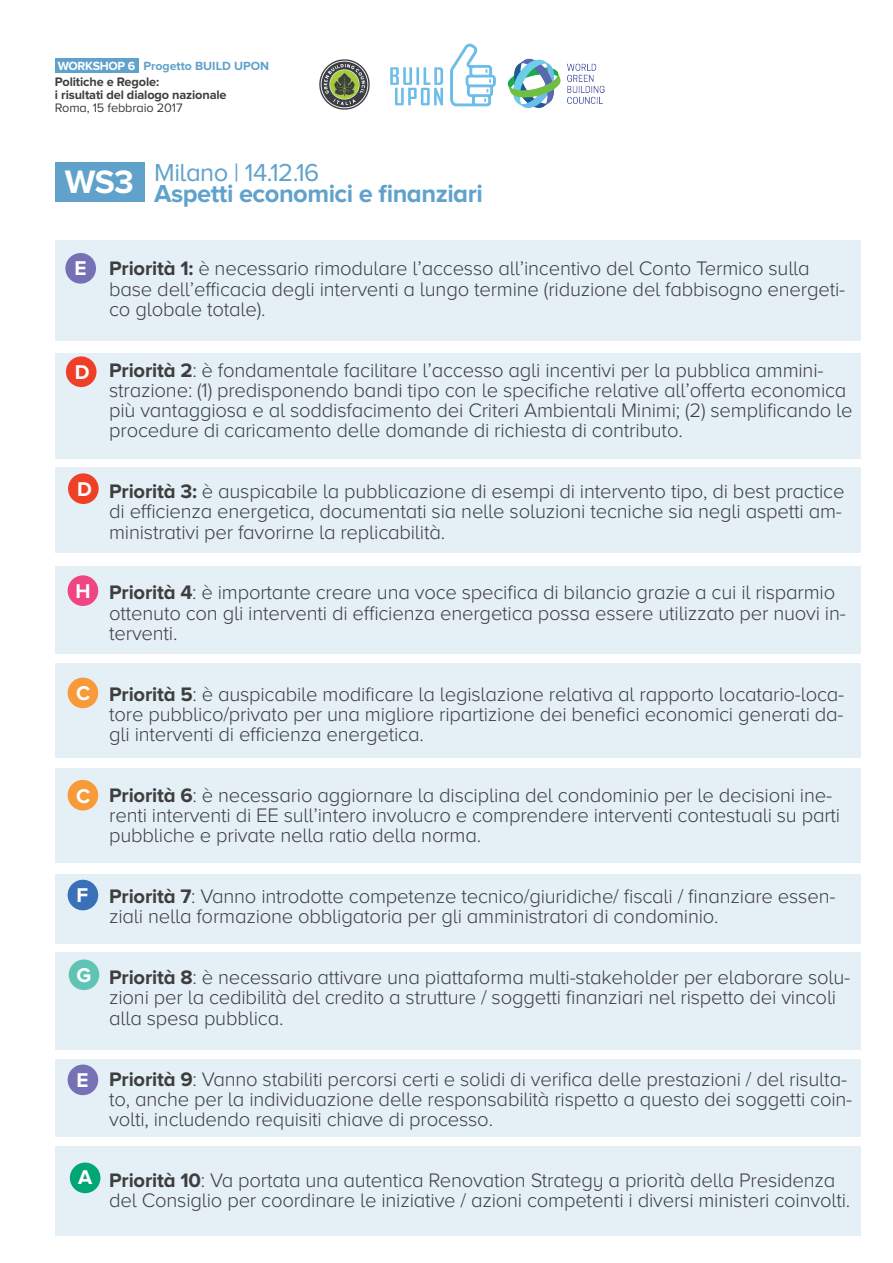
<style>
.page{position:relative;width:893px;height:1263px;background:#fff}
.page>*{position:absolute;margin:0;border:0;box-sizing:border-box;transform-origin:0 0}
.t1{font:700 25.5px/21px "Proxima Nova A";letter-spacing:-.02em;color:#60a2cb}
.t2{font:700 20.7px "Proxima Nova";color:#fff}
.t3{font:300 20.25px/20.2px "Proxima Nova A";letter-spacing:-.01em;color:#3e3e3f}
.t4{font:700 12.75px/12.8px "Proxima Nova";letter-spacing:-.01em;color:#3e3e3f}
.t5{font:12.75px "Proxima Nova A";letter-spacing:-.01em;color:#3e3e3f}
.t6{font:700 12.3px "Proxima Nova";color:#60a2cb}
.s1{color:#fff}
.s2{font-family:"Proxima Nova";font-size:33.6px;color:#fff}
.s3{font-weight:400}
.s4{font-weight:700}
</style>
<div class="page">
<div style="left:55px;top:353px;width:805px;height:105px;background:#e4eff6"></div>
<div style="left:55px;top:467px;width:805px;height:86px;background:#e4eff6"></div>
<div style="left:55px;top:566px;width:805px;height:87px;background:#e4eff6"></div>
<div style="left:55px;top:663px;width:805px;height:95px;background:#e4eff6"></div>
<div style="left:55px;top:768px;width:805px;height:94px;background:#e4eff6"></div>
<div style="left:55px;top:874px;width:805px;height:70px;background:#e4eff6"></div>
<div style="left:55px;top:240px;width:805px;height:101px;background:#e4eff6"></div>
<div style="left:55px;top:952px;width:805px;height:97px;background:#e4eff6"></div>
<div style="left:55px;top:1059px;width:805px;height:78px;background:#e4eff6"></div>
<div style="left:55px;top:1146px;width:805px;height:90px;background:#e4eff6"></div>
<div style="left:55px;top:58px;width:84px;height:14px;background:#60a2cb"></div>
<div style="left:55px;top:162px;width:89px;height:39px;background:#60a2cb"></div>
<img style="left:319px;top:59px;width:51px;height:51px">
<svg style="left:390px;top:67px;width:53px;height:38px"></svg>
<svg style="left:450px;top:43px;width:46px;height:64px"></svg>
<img style="left:507px;top:58px;width:97px;height:50px">
<div style="left:68px;top:880px;width:30px;height:30px;background:#3871b8;border-radius:50%"></div>
<div style="left:66px;top:356px;width:31px;height:31px;background:#ef4027;border-radius:50%"></div>
<div style="left:68px;top:473px;width:31px;height:31px;background:#ef4027;border-radius:50%"></div>
<div style="left:68px;top:678px;width:30px;height:30px;background:#f89a39;border-radius:50%"></div>
<div style="left:68px;top:780px;width:30px;height:30px;background:#f89a39;border-radius:50%"></div>
<div style="left:70px;top:1162px;width:30px;height:31px;background:#00a775;border-radius:50%"></div>
<div style="left:68px;top:1064px;width:30px;height:31px;background:#7571b4;border-radius:50%"></div>
<div style="left:69px;top:959px;width:30px;height:31px;background:#60c4b5;border-radius:50%"></div>
<div style="left:68px;top:575px;width:30px;height:31px;background:#ef4582;border-radius:50%"></div>
<div style="left:65px;top:253px;width:31px;height:31px;background:#7571b4;border-radius:50%"></div>
<p class="t6" style="left:58px;top:59px;width:213px"><span class="s1">WORKSHOP 6</span> Progetto BUILD UPON</p>
<p class="t4" style="left:55px;top:76px;width:173px">Politiche e Regole:<br>i risultati del dialogo nazionale</p>
<p class="t5" style="left:55px;top:100px;width:129px">Roma, 15 febbraio 2017</p>
<p class="t1" style="left:154px;top:161px;width:330px;text-indent:-90px"><span class="s2">WS3</span> <span class="s3">Milano | 14.12.16<br></span>Aspetti economici e finanziari</p>
<p class="t2" style="left:74px;top:256px;width:14px">e</p>
<p class="t3" style="left:109px;top:258px;width:738px"><span class="s4">Priorità 1:</span> è necessario rimodulare l’accesso all’incentivo del Conto Termico sulla base dell’efficacia degli interventi a lungo termine (riduzione del fabbisogno energeti&shy;co globale totale).</p>
<p class="t2" style="left:75px;top:360px;width:16px">D</p>
<p class="t3" style="left:109px;top:360px;width:745px"><span class="s4">Priorità 2</span>: è fondamentale facilitare l’accesso agli incentivi per la pubblica ammini&shy;strazione: (1) predisponendo bandi tipo con le specifiche relative all’offerta economica più vantaggiosa e al soddisfacimento dei Criteri Ambientali Minimi; (2) semplificando le procedure di caricamento delle domande di richiesta di contributo.</p>
<p class="t2" style="left:77px;top:477px;width:16px">D</p>
<p class="t3" style="left:109px;top:481px;width:737px"><span class="s4">Priorità 3:</span> è auspicabile la pubblicazione di esempi di intervento tipo, di best practice di efficienza energetica, documentati sia nelle soluzioni tecniche sia negli aspetti am&shy;ministrativi per favorirne la replicabilità.</p>
<p class="t2" style="left:76px;top:579px;width:17px">H</p>
<p class="t3" style="left:109px;top:582px;width:738px"><span class="s4">Priorità 4</span>: è importante creare una voce specifica di bilancio grazie a cui il risparmio ottenuto con gli interventi di efficienza energetica possa essere utilizzato per nuovi in&shy;terventi.</p>
<p class="t2" style="left:76px;top:682px;width:16px">C</p>
<p class="t3" style="left:109px;top:684px;width:737px;text-align:justify"><span class="s4">Priorità 5</span>: è auspicabile modificare la legislazione relativa al rapporto locatario-loca&shy;tore pubblico/privato per una migliore ripartizione dei benefici economici generati da&shy;gli interventi di efficienza energetica.</p>
<p class="t2" style="left:76px;top:784px;width:16px">C</p>
<p class="t3" style="left:109px;top:785px;width:733px"><span class="s4">Priorità 6</span>: è necessario aggiornare la disciplina del condominio per le decisioni ine&shy;renti interventi di EE sull’intero involucro e comprendere interventi contestuali su parti pubbliche e private nella ratio della norma.</p>
<p class="t2" style="left:77px;top:883px;width:13px">F</p>
<p class="t3" style="left:109px;top:886px;width:728px"><span class="s4">Priorità 7</span>: Vanno introdotte competenze tecnico/giuridiche/ fiscali / finanziare essen&shy;ziali nella formazione obbligatoria per gli amministratori di condominio.</p>
<p class="t2" style="left:77px;top:963px;width:16px">G</p>
<p class="t3" style="left:109px;top:967px;width:742px"><span class="s4">Priorità 8</span>: è necessario attivare una piattaforma multi-stakeholder per elaborare solu&shy;zioni per la cedibilità del credito a strutture / soggetti finanziari nel rispetto dei vincoli alla spesa pubblica.</p>
<p class="t2" style="left:77px;top:1068px;width:14px">e</p>
<p class="t2" style="left:78px;top:1165px;width:16px">A</p>
<p class="t3" style="left:109px;top:1068px;width:745px"><span class="s4">Priorità 9</span>: Vanno stabiliti percorsi certi e solidi di verifica delle prestazioni / del risulta&shy;to, anche per la individuazione delle responsabilità rispetto a questo dei soggetti coin&shy;volti, includendo requisiti chiave di processo.</p>
<p class="t3" style="left:109px;top:1170px;width:743px"><span class="s4">Priorità 10</span>: Va portata una autentica Renovation Strategy a priorità della Presidenza del Consiglio per coordinare le iniziative / azioni competenti i diversi ministeri coinvolti.</p>
</div>
